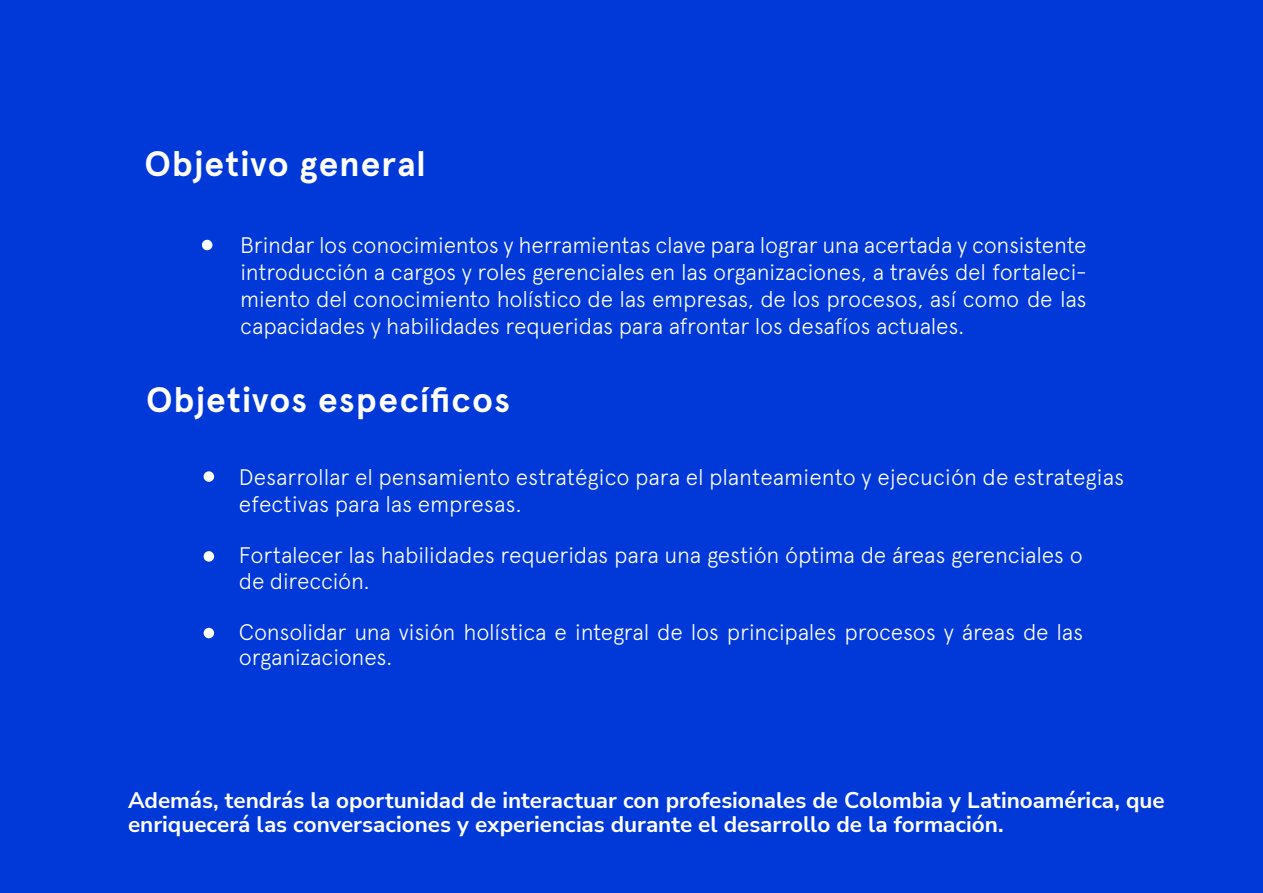
<style>
.page{position:relative;width:1263px;height:893px;background:#0039d8}
.page>*{position:absolute;margin:0;border:0;box-sizing:border-box;transform-origin:0 0}
.t1{font:700 35.25px "Apercu";letter-spacing:.03em;color:#fff}
.t2{font:300 22.5px/27px "Apercu";letter-spacing:-.01em;color:#fff}
.t3{font:700 22.5px/24px "Nunito Sans";color:#fff}
</style>
<div class="page">
<div style="left:202px;top:240px;width:10px;height:10px;background:#fff;border-radius:50%"></div>
<div style="left:204px;top:471px;width:10px;height:11px;background:#fff;border-radius:50%"></div>
<div style="left:204px;top:551px;width:10px;height:11px;background:#fff;border-radius:50%"></div>
<div style="left:204px;top:628px;width:10px;height:10px;background:#fff;border-radius:50%"></div>
<h1 class="t1" style="left:145px;top:142px;width:283px">Objetivo general</h1>
<p class="t2" style="left:240px;top:231px;width:848px;text-align:justify">Brindar los conocimientos y herramientas clave para lograr una acertada y consistente introducción a cargos y roles gerenciales en las organizaciones, a través del fortaleci&shy;miento del conocimiento holístico de las empresas, de los procesos, así como de las capacidades y habilidades requeridas para afrontar los desafíos actuales.</p>
<h1 class="t1" style="left:146px;top:379px;width:365px">Objetivos específicos</h1>
<p class="t2" style="left:239px;top:464px;width:887px">Desarrollar el pensamiento estratégico para el planteamiento y ejecución de estrategias efectivas para las empresas.</p>
<p class="t2" style="left:239px;top:542px;width:846px;line-height:25.5px">Fortalecer las habilidades requeridas para una gestión óptima de áreas gerenciales o de dirección.</p>
<p class="t2" style="left:239px;top:619px;width:846px;line-height:25.5px">Consolidar una visión holística e integral de los principales procesos y áreas de las organizaciones.</p>
<p class="t3" style="left:128px;top:788px;width:1038px">Además, tendrás la oportunidad de interactuar con profesionales de Colombia y Latinoamérica, que enriquecerá las conversaciones y experiencias durante el desarrollo de la formación.</p>
</div>
